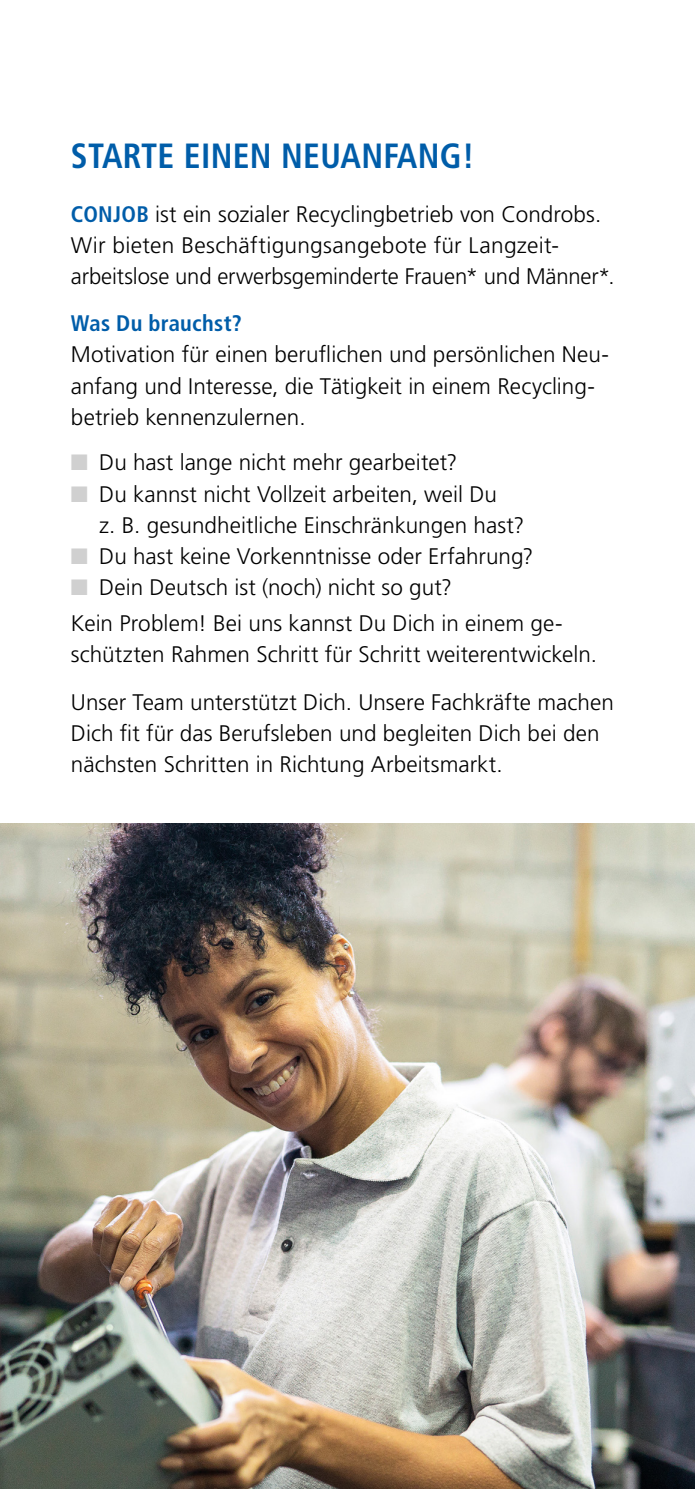
<style>
.page{position:relative;width:695px;height:1489px;background:#fff}
.page>*{position:absolute;margin:0;border:0;box-sizing:border-box;transform-origin:0 0}
.t1{font:700 condensed 35px "Frutiger LT Std";letter-spacing:.01em;color:#005da9;scale:.96 1}
.t2{font:300 22.5px/31.2px "Frutiger LT Std";letter-spacing:.005em;color:#000}
.t3{font:700 condensed 22.5px "Frutiger LT Std";letter-spacing:.015em;color:#005da9}
.s1{font-weight:700;font-stretch:condensed;color:#005da9}
.s2{color:#d0d0d0}
</style>
<div class="page">
<img style="left:0;top:823px;width:694px;height:665px">
<h1 class="t1" style="left:71px;top:135px;width:422px">STARTE EINEN NEUANFANG!</h1>
<p class="t2" style="left:71px;top:199px;width:545px"><span class="s1">CONJOB</span> ist ein sozialer Recyclingbetrieb von Condrobs.<br>Wir bieten Beschäftigungsangebote für Langzeit&shy;arbeitslose und erwerbsgeminderte Frauen* und Männer*.</p>
<p class="t3" style="left:71px;top:310px;width:172px">Was Du brauchst?</p>
<p class="t2" style="left:71px;top:339px;width:539px">Motivation für einen beruflichen und persönlichen Neu&shy;anfang und Interesse, die Tätigkeit in einem Recycling&shy;betrieb kennenzulernen.</p>
<p class="t2" style="left:71px;top:447px;width:388px"><span class="s2">■</span> Du hast lange nicht mehr gearbeitet?</p>
<p class="t2" style="left:99px;top:478px;width:426px;text-indent:-28px"><span class="s2">■</span> Du kannst nicht Vollzeit arbeiten, weil Du<br>z. B. gesundheitliche Einschränkungen hast?</p>
<p class="t2" style="left:71px;top:541px;width:464px"><span class="s2">■</span> Du hast keine Vorkenntnisse oder Erfahrung?</p>
<p class="t2" style="left:71px;top:570px;width:493px;line-height:35.5px"><span class="s2">■</span> Dein Deutsch ist (noch) nicht so gut?<br>Kein Problem! Bei uns kannst Du Dich in einem ge-</p>
<p class="t2" style="left:71px;top:631px;width:544px;line-height:47.5px">schützten Rahmen Schritt für Schritt weiterentwickeln.<br>Unser Team unterstützt Dich. Unsere Fachkräfte machen</p>
<p class="t2" style="left:71px;top:718px;width:530px">Dich fit für das Berufsleben und begleiten Dich bei den nächsten Schritten in Richtung Arbeitsmarkt.</p>
</div>
